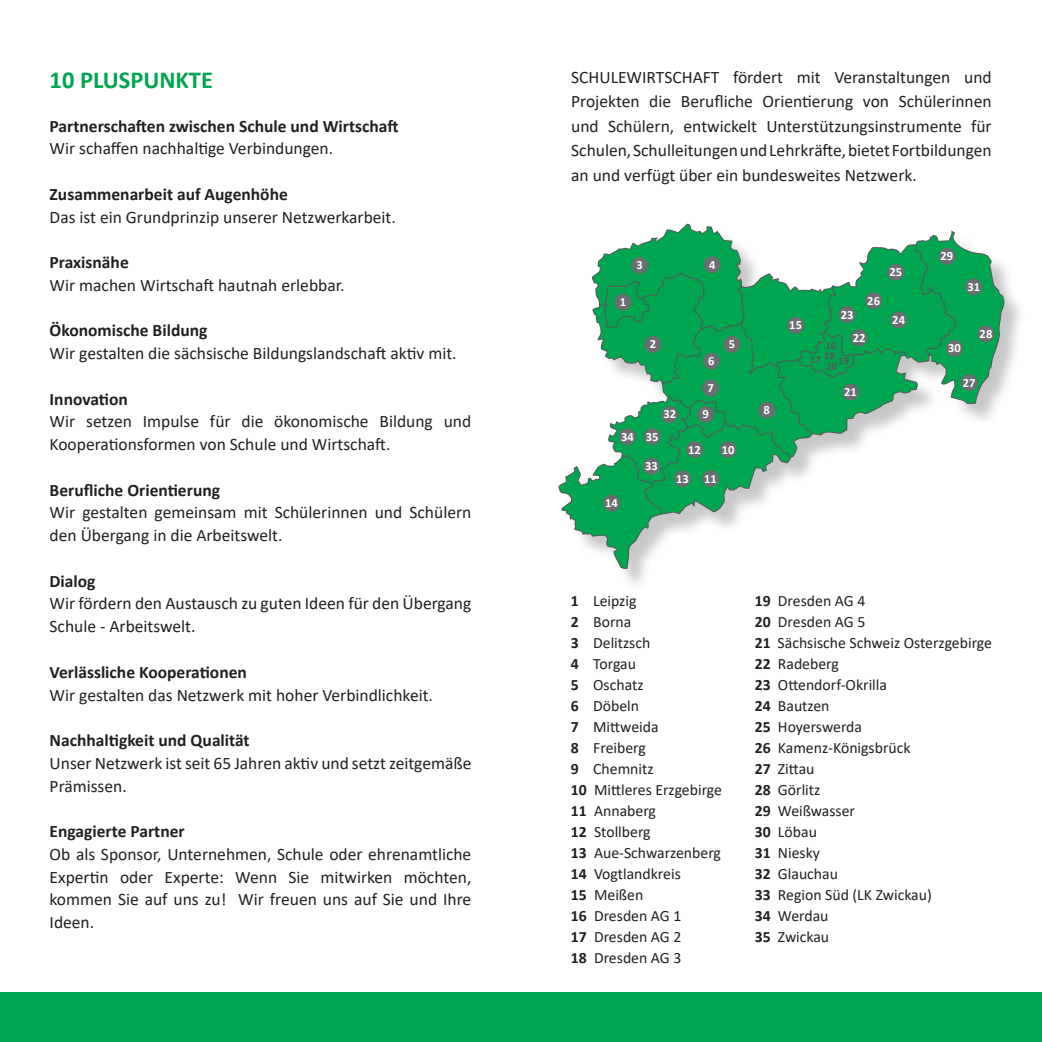
<style>
.page{position:relative;width:1042px;height:1042px;background:#fff}
.page>*{position:absolute;margin:0;border:0;box-sizing:border-box;transform-origin:0 0}
.t1{font:700 24.5px "Calibri";color:#00a54f}
.t2{font:17.5px/22.8px "Calibri";color:#231f20}
.t3{font:700 17.5px "Calibri";color:#231f20}
.t4{font:15.75px "Calibri";color:#231f20}
.t5{font:700 12.6px "Calibri";color:#fff}
.t6{font:700 10.5px "Calibri";color:#57585a}
.s1{font-weight:700}
</style>
<div class="page">
<div style="left:0;top:992px;width:1042px;height:50px;background:#00a54f"></div>
<div style="left:561px;top:226px;width:466px;height:365px;background:#231f20;opacity:.25"></div>
<svg style="left:559px;top:225px;width:445px;height:343px"></svg>
<div style="left:614px;top:294px;width:17px;height:16px;background:#6c6d70;border-radius:50%"></div>
<div style="left:644px;top:336px;width:17px;height:17px;background:#6c6d70;border-radius:50%"></div>
<div style="left:631px;top:257px;width:17px;height:17px;background:#6c6d70;border-radius:50%"></div>
<div style="left:704px;top:256px;width:16px;height:17px;background:#6c6d70;border-radius:50%"></div>
<div style="left:724px;top:336px;width:16px;height:17px;background:#6c6d70;border-radius:50%"></div>
<div style="left:703px;top:353px;width:17px;height:16px;background:#6c6d70;border-radius:50%"></div>
<div style="left:702px;top:380px;width:17px;height:16px;background:#6c6d70;border-radius:50%"></div>
<div style="left:758px;top:402px;width:17px;height:16px;background:#6c6d70;border-radius:50%"></div>
<div style="left:842px;top:384px;width:17px;height:16px;background:#6c6d70;border-radius:50%"></div>
<div style="left:787px;top:317px;width:17px;height:17px;background:#6c6d70;border-radius:50%"></div>
<div style="left:850px;top:329px;width:17px;height:17px;background:#6c6d70;border-radius:50%"></div>
<div style="left:839px;top:306px;width:16px;height:17px;background:#6c6d70;border-radius:50%"></div>
<div style="left:865px;top:292px;width:17px;height:17px;background:#6c6d70;border-radius:50%"></div>
<div style="left:890px;top:311px;width:17px;height:17px;background:#6c6d70;border-radius:50%"></div>
<div style="left:887px;top:264px;width:17px;height:17px;background:#6c6d70;border-radius:50%"></div>
<div style="left:938px;top:248px;width:17px;height:17px;background:#6c6d70;border-radius:50%"></div>
<div style="left:965px;top:278px;width:17px;height:17px;background:#6c6d70;border-radius:50%"></div>
<div style="left:977px;top:325px;width:17px;height:17px;background:#6c6d70;border-radius:50%"></div>
<div style="left:946px;top:340px;width:17px;height:17px;background:#6c6d70;border-radius:50%"></div>
<div style="left:961px;top:374px;width:16px;height:17px;background:#6c6d70;border-radius:50%"></div>
<div style="left:697px;top:406px;width:17px;height:17px;background:#6c6d70;border-radius:50%"></div>
<div style="left:661px;top:406px;width:17px;height:17px;background:#6c6d70;border-radius:50%"></div>
<div style="left:619px;top:428px;width:17px;height:17px;background:#6c6d70;border-radius:50%"></div>
<div style="left:644px;top:428px;width:16px;height:17px;background:#6c6d70;border-radius:50%"></div>
<div style="left:643px;top:458px;width:17px;height:17px;background:#6c6d70;border-radius:50%"></div>
<div style="left:603px;top:495px;width:17px;height:16px;background:#6c6d70;border-radius:50%"></div>
<div style="left:686px;top:441px;width:17px;height:17px;background:#6c6d70;border-radius:50%"></div>
<div style="left:674px;top:470px;width:17px;height:17px;background:#6c6d70;border-radius:50%"></div>
<div style="left:702px;top:470px;width:17px;height:17px;background:#6c6d70;border-radius:50%"></div>
<div style="left:720px;top:441px;width:16px;height:17px;background:#6c6d70;border-radius:50%"></div>
<p class="t1" style="left:50px;top:62px;width:165px">10 PLUSPUNKTE</p>
<p class="t3" style="left:50px;top:113px;width:350px">Partnerschaften zwischen Schule und Wirtschaft</p>
<p class="t2" style="left:50px;top:137px;width:285px">Wir schaffen nachhaltige Verbindungen.</p>
<p class="t3" style="left:50px;top:182px;width:240px">Zusammenarbeit auf Augenhöhe</p>
<p class="t2" style="left:50px;top:205px;width:348px">Das ist ein Grundprinzip unserer Netzwerkarbeit.</p>
<p class="t3" style="left:50px;top:250px;width:81px">Praxisnähe</p>
<p class="t2" style="left:50px;top:273px;width:296px">Wir machen Wirtschaft hautnah erlebbar.</p>
<p class="t3" style="left:50px;top:318px;width:159px">Ökonomische Bildung</p>
<p class="t2" style="left:50px;top:341px;width:408px">Wir gestalten die sächsische Bildungslandschaft aktiv mit.</p>
<p class="t3" style="left:50px;top:386px;width:80px">Innovation</p>
<p class="t2" style="left:50px;top:410px;width:423px">Wir setzen Impulse für die ökonomische Bildung und<br>Kooperationsformen von Schule und Wirtschaft.</p>
<p class="t3" style="left:50px;top:477px;width:172px">Berufliche Orientierung</p>
<p class="t2" style="left:50px;top:501px;width:423px">Wir gestalten gemeinsam mit Schülerinnen und Schülern den Übergang in die Arbeitswelt.</p>
<p class="t3" style="left:50px;top:568px;width:47px">Dialog</p>
<p class="t2" style="left:50px;top:592px;width:423px">Wir fördern den Austausch zu guten Ideen für den Übergang<br>Schule - Arbeitswelt.</p>
<p class="t3" style="left:50px;top:659px;width:199px">Verlässliche Kooperationen</p>
<p class="t2" style="left:50px;top:683px;width:385px">Wir gestalten das Netzwerk mit hoher Verbindlichkeit.</p>
<p class="t3" style="left:50px;top:728px;width:202px">Nachhaltigkeit und Qualität</p>
<p class="t2" style="left:50px;top:751px;width:423px">Unser Netzwerk ist seit 65 Jahren aktiv und setzt zeitgemäße<br>Prämissen.</p>
<p class="t3" style="left:50px;top:819px;width:137px">Engagierte Partner</p>
<p class="t2" style="left:50px;top:842px;width:423px;text-align:justify">Ob als Sponsor, Unternehmen, Schule oder ehrenamtliche Expertin oder Experte: Wenn Sie mitwirken möchten, kommen Sie auf uns zu! Wir freuen uns auf Sie und Ihre Ideen.</p>
<p class="t2" style="left:571px;top:64px;width:422px;line-height:24.5px;text-align:justify">SCHULEWIRTSCHAFT fördert mit Veranstaltungen und Projekten die Berufliche Orientierung von Schülerinnen und Schülern, entwickelt Unterstützungsinstrumente für Schulen, Schulleitungen und Lehrkräfte, bietet Fortbildungen an und verfügt über ein bundesweites Netzwerk.</p>
<p class="t5" style="left:620px;top:293px;width:8px">1</p>
<p class="t5" style="left:636px;top:256px;width:8px">3</p>
<p class="t5" style="left:709px;top:255px;width:8px">4</p>
<p class="t5" style="left:650px;top:335px;width:8px">2</p>
<p class="t5" style="left:708px;top:352px;width:8px">6</p>
<p class="t5" style="left:707px;top:379px;width:8px">7</p>
<p class="t5" style="left:663px;top:405px;width:14px">32</p>
<p class="t5" style="left:702px;top:405px;width:8px">9</p>
<p class="t5" style="left:729px;top:335px;width:8px">5</p>
<p class="t5" style="left:621px;top:427px;width:14px">34</p>
<p class="t5" style="left:646px;top:427px;width:14px">35</p>
<p class="t5" style="left:645px;top:457px;width:14px">33</p>
<p class="t5" style="left:605px;top:494px;width:14px">14</p>
<p class="t5" style="left:688px;top:440px;width:14px">12</p>
<p class="t5" style="left:722px;top:440px;width:14px">10</p>
<p class="t5" style="left:676px;top:469px;width:14px">13</p>
<p class="t5" style="left:704px;top:469px;width:14px">11</p>
<p class="t5" style="left:763px;top:401px;width:8px">8</p>
<p class="t5" style="left:789px;top:316px;width:14px">15</p>
<p class="t5" style="left:841px;top:305px;width:14px">23</p>
<p class="t5" style="left:867px;top:292px;width:14px">26</p>
<p class="t5" style="left:852px;top:329px;width:14px">22</p>
<p class="t6" style="left:825px;top:338px;width:12px">16</p>
<p class="t6" style="left:824px;top:348px;width:12px">18</p>
<p class="t6" style="left:826px;top:359px;width:12px">20</p>
<p class="t6" style="left:810px;top:352px;width:12px">17</p>
<p class="t6" style="left:838px;top:353px;width:12px">19</p>
<p class="t5" style="left:844px;top:383px;width:14px">21</p>
<p class="t5" style="left:889px;top:263px;width:14px">25</p>
<p class="t5" style="left:892px;top:311px;width:14px">24</p>
<p class="t5" style="left:940px;top:247px;width:14px">29</p>
<p class="t5" style="left:967px;top:278px;width:14px">31</p>
<p class="t5" style="left:979px;top:325px;width:14px">28</p>
<p class="t5" style="left:948px;top:339px;width:14px">30</p>
<p class="t5" style="left:963px;top:373px;width:14px">27</p>
<p class="t4" style="left:571px;top:590px;width:67px"><span class="s1">1</span> Leipzig</p>
<p class="t4" style="left:571px;top:611px;width:62px"><span class="s1">2</span> Borna</p>
<p class="t4" style="left:571px;top:632px;width:81px"><span class="s1">3</span> Delitzsch</p>
<p class="t4" style="left:571px;top:653px;width:67px"><span class="s1">4</span> Torgau</p>
<p class="t4" style="left:571px;top:674px;width:74px"><span class="s1">5</span> Oschatz</p>
<p class="t4" style="left:571px;top:695px;width:70px"><span class="s1">6</span> Döbeln</p>
<p class="t4" style="left:571px;top:716px;width:89px"><span class="s1">7</span> Mittweida</p>
<p class="t4" style="left:571px;top:737px;width:77px"><span class="s1">8</span> Freiberg</p>
<p class="t4" style="left:571px;top:758px;width:84px"><span class="s1">9</span> Chemnitz</p>
<p class="t4" style="left:571px;top:779px;width:153px"><span class="s1">10</span> Mittleres Erzgebirge</p>
<p class="t4" style="left:571px;top:800px;width:87px"><span class="s1">11</span> Annaberg</p>
<p class="t4" style="left:571px;top:821px;width:81px"><span class="s1">12</span> Stollberg</p>
<p class="t4" style="left:571px;top:842px;width:152px"><span class="s1">13</span> Aue-Schwarzenberg</p>
<p class="t4" style="left:571px;top:863px;width:111px"><span class="s1">14</span> Vogtlandkreis</p>
<p class="t4" style="left:571px;top:884px;width:74px"><span class="s1">15</span> Meißen</p>
<p class="t4" style="left:571px;top:905px;width:112px"><span class="s1">16</span> Dresden AG 1</p>
<p class="t4" style="left:571px;top:926px;width:112px"><span class="s1">17</span> Dresden AG 2</p>
<p class="t4" style="left:571px;top:947px;width:112px"><span class="s1">18</span> Dresden AG 3</p>
<p class="t4" style="left:755px;top:590px;width:112px"><span class="s1">19</span> Dresden AG 4</p>
<p class="t4" style="left:755px;top:611px;width:112px"><span class="s1">20</span> Dresden AG 5</p>
<p class="t4" style="left:755px;top:632px;width:239px"><span class="s1">21</span> Sächsische Schweiz Osterzgebirge</p>
<p class="t4" style="left:755px;top:653px;width:86px"><span class="s1">22</span> Radeberg</p>
<p class="t4" style="left:755px;top:674px;width:134px"><span class="s1">23</span> Ottendorf-Okrilla</p>
<p class="t4" style="left:755px;top:695px;width:76px"><span class="s1">24</span> Bautzen</p>
<p class="t4" style="left:755px;top:716px;width:109px"><span class="s1">25</span> Hoyerswerda</p>
<p class="t4" style="left:755px;top:737px;width:157px"><span class="s1">26</span> Kamenz-Königsbrück</p>
<p class="t4" style="left:755px;top:758px;width:61px"><span class="s1">27</span> Zittau</p>
<p class="t4" style="left:755px;top:779px;width:67px"><span class="s1">28</span> Görlitz</p>
<p class="t4" style="left:755px;top:800px;width:102px"><span class="s1">29</span> Weißwasser</p>
<p class="t4" style="left:755px;top:821px;width:64px"><span class="s1">30</span> Löbau</p>
<p class="t4" style="left:755px;top:842px;width:67px"><span class="s1">31</span> Niesky</p>
<p class="t4" style="left:755px;top:863px;width:85px"><span class="s1">32</span> Glauchau</p>
<p class="t4" style="left:755px;top:884px;width:178px"><span class="s1">33</span> Region Süd (LK Zwickau)</p>
<p class="t4" style="left:755px;top:905px;width:75px"><span class="s1">34</span> Werdau</p>
<p class="t4" style="left:755px;top:926px;width:76px"><span class="s1">35</span> Zwickau</p>
</div>
